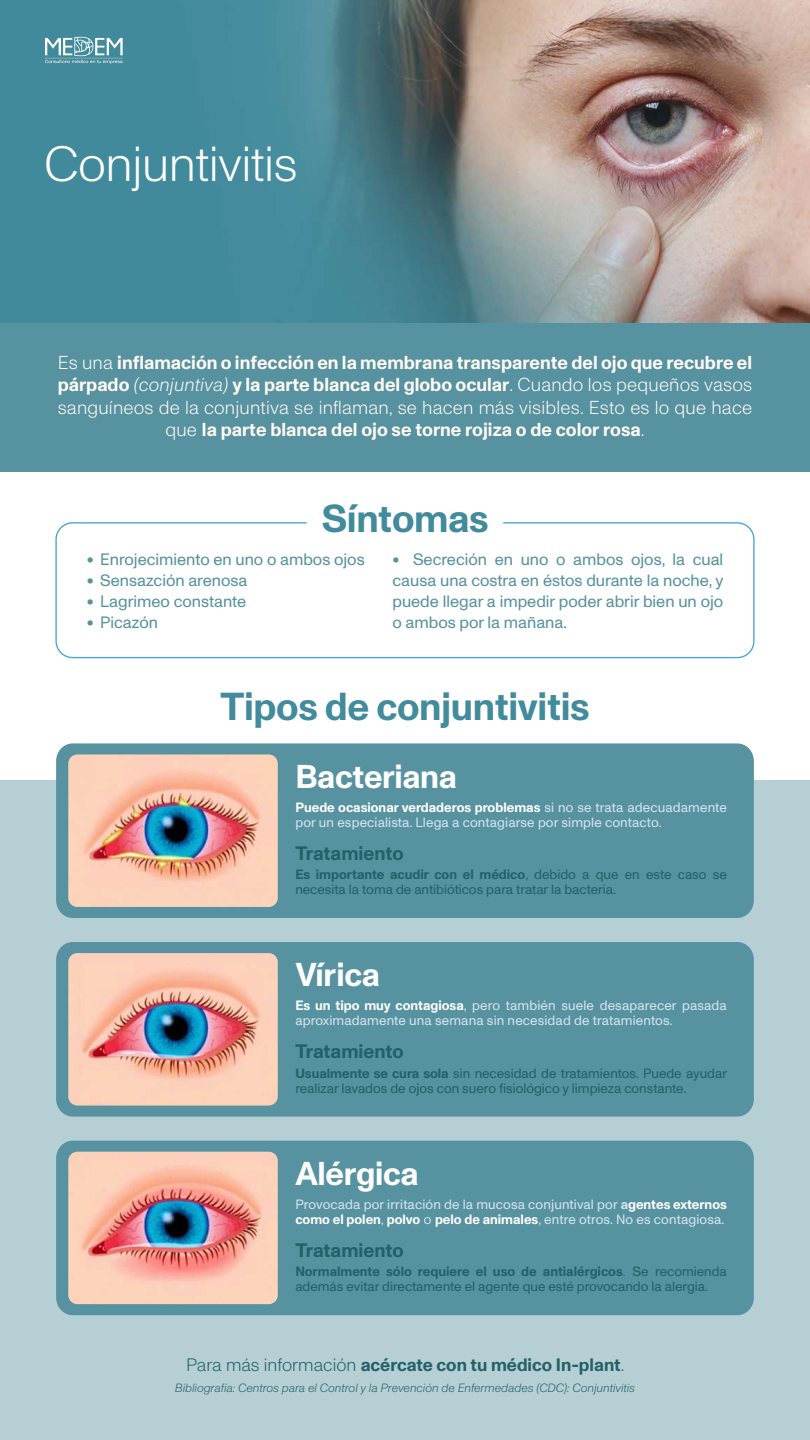
<style>
.page{position:relative;width:810px;height:1440px;background:#fff}
.page>*{position:absolute;margin:0;border:0;box-sizing:border-box;transform-origin:0 0}
.t1{font:300 49.5px "ABC Monument Grotesk";letter-spacing:-.01em;color:#fff}
.t2{font:700 39px "ABC Monument Grotesk";letter-spacing:-.01em;color:#428b9d}
.t3{font:700 33px "ABC Monument Grotesk";letter-spacing:-.01em;color:#fff}
.t4{font:700 19.5px "ABC Monument Grotesk";letter-spacing:-.005em;color:#236168}
.t5{font:700 18.75px/22.5px "ABC Monument Grotesk";color:#fff9f3;text-align:center}
.t6{font:700 18px "ABC Monument Grotesk";color:#236168}
.t7{font:16.5px/21px "ABC Monument Grotesk";color:#5792a0;text-align:justify}
.t8{font:13.5px/15px "ABC Monument Grotesk";letter-spacing:.01em;color:#d5e3ef}
.t9{font:13.5px/15px "ABC Monument Grotesk";color:#236168}
.t10{font:italic 300 12px "ABC Monument Grotesk";color:#236168}
.s1{font-weight:300}
.s2{font-weight:300;font-style:italic}
.s3{font-weight:700}
.s4{font-weight:700;color:#fff}
.s5{font-weight:300;color:#fff}
</style>
<div class="page">
<div style="left:0;top:781px;width:810px;height:659px;background:#b5cfd5"></div>
<div style="left:0;top:323px;width:810px;height:149px;background:#5792a0"></div>
<img style="left:0;top:0;width:810px;height:322px">
<div style="left:55px;top:522px;width:700px;height:136px;background:#fff;border:1px solid #49a3db;border-radius:16px"></div>
<div style="left:56px;top:743px;width:698px;height:175px;background:#5792a0;border-radius:17px"></div>
<img style="left:68px;top:754px;width:210px;height:153px">
<div style="left:56px;top:942px;width:698px;height:175px;background:#5792a0;border-radius:17px"></div>
<img style="left:68px;top:953px;width:210px;height:153px">
<div style="left:56px;top:1141px;width:698px;height:174px;background:#5792a0;border-radius:17px"></div>
<img style="left:68px;top:1152px;width:210px;height:152px">
<svg style="left:45px;top:37px;width:78px;height:27px;background:#78acb8"></svg>
<h1 class="t1" style="left:44px;top:136px;width:255px">Conjuntivitis</h1>
<p class="t5" style="left:58px;top:352px;width:696px"><span class="s1">Es una</span> inflamación o infección en la membrana transparente del ojo que recubre el párpado <span class="s2">(conjuntiva)</span> y la parte blanca del globo ocular<span class="s1">. Cuando los pequeños vasos sanguíneos de la conjuntiva se inflaman, se hacen más visibles. Esto es lo que hace que</span> la parte blanca del ojo se torne rojiza o de color rosa<span class="s1">.</span></p>
<h2 class="t2" style="left:322px;top:495px;width:169px">Síntomas</h2>
<p class="t7" style="left:87px;top:549px;width:280px"><span class="s3">•</span> Enrojecimiento en uno o ambos ojos</p>
<p class="t7" style="left:87px;top:570px;width:162px"><span class="s3">•</span> Sensazción arenosa</p>
<p class="t7" style="left:87px;top:591px;width:161px"><span class="s3">•</span> Lagrimeo constante</p>
<p class="t7" style="left:87px;top:612px;width:73px"><span class="s3">•</span> Picazón</p>
<p class="t7" style="left:392px;top:549px;width:333px"><span class="s3">•</span> Secreción en uno o ambos ojos, la cual causa una costra en éstos durante la noche, y puede llegar a impedir poder abrir bien un ojo o ambos por la mañana.</p>
<h2 class="t2" style="left:221px;top:683px;width:371px">Tipos de conjuntivitis</h2>
<h3 class="t3" style="left:295px;top:757px;width:163px">Bacteriana</h3>
<p class="t8" style="left:295px;top:800px;width:433px"><span class="s4">Puede ocasionar verdaderos problemas</span> si no se trata adecuadamente por un especialista. Llega a contagiarse por simple contacto.</p>
<h3 class="t4" style="left:295px;top:841px;width:110px">Tratamiento</h3>
<p class="t9" style="left:295px;top:867px;width:433px"><span class="s3">Es importante acudir con el médico</span>, debido a que en este caso se necesita la toma de antibióticos para tratar la bacteria.</p>
<h3 class="t3" style="left:295px;top:955px;width:86px">Vírica</h3>
<p class="t8" style="left:295px;top:998px;width:433px"><span class="s4">Es un tipo muy contagiosa</span>, pero también suele desaparecer pasada aproximadamente una semana sin necesidad de tratamientos.</p>
<h3 class="t4" style="left:295px;top:1040px;width:110px">Tratamiento</h3>
<p class="t9" style="left:295px;top:1066px;width:433px"><span class="s3">Usualmente se cura sola</span> sin necesidad de tratamientos. Puede ayudar realizar lavados de ojos con suero fisiológico y limpieza constante.</p>
<h3 class="t3" style="left:295px;top:1154px;width:125px">Alérgica</h3>
<p class="t8" style="left:295px;top:1197px;width:433px">Provocada por irritación de la mucosa conjuntival por <span class="s3">a</span><span class="s4">gentes externos como el polen</span><span class="s5">,</span> <span class="s4">polvo</span> <span class="s5">o</span> <span class="s4">pelo de animales</span>, entre otros. No es contagiosa.</p>
<h3 class="t4" style="left:295px;top:1239px;width:110px">Tratamiento</h3>
<p class="t9" style="left:295px;top:1264px;width:433px"><span class="s3">Normalmente sólo requiere el uso de antialérgicos</span><span class="s1">.</span> Se recomienda además evitar directamente el agente que esté provocando la alergia.</p>
<h3 class="t6" style="left:186px;top:1354px;width:440px"><span class="s1">Para más información</span> acércate con tu médico In-plant<span class="s1">.</span></h3>
<p class="t10" style="left:175px;top:1381px;width:462px">Bibliografía: Centros para el Control y la Prevención de Enfermedades (CDC): Conjuntivitis</p>
</div>
